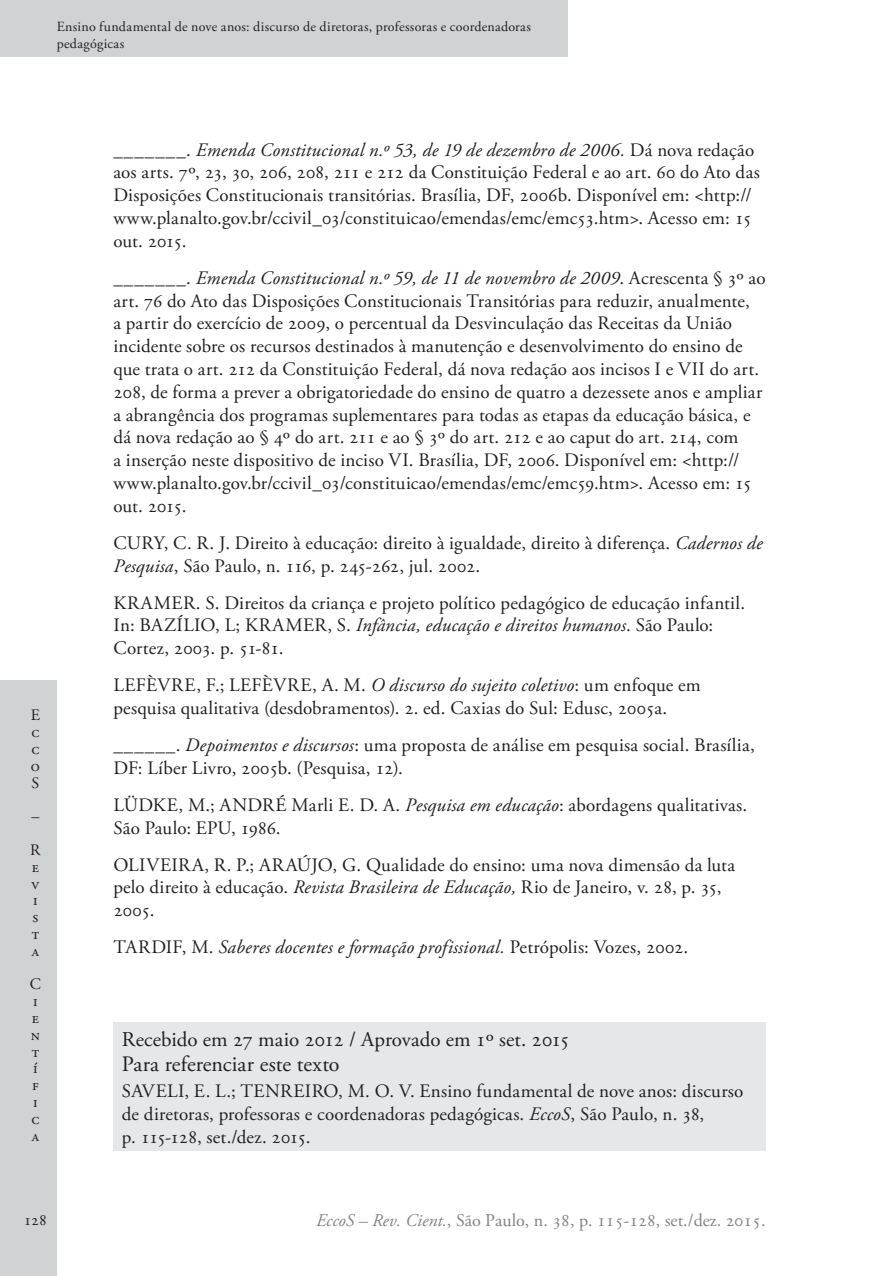
<style>
.page{position:relative;width:879px;height:1276px;background:#fff}
.page>*{position:absolute;margin:0;border:0;box-sizing:border-box;transform-origin:0 0}
.Ec_Tabela_-_titulo{font:22px "Adobe Garamond Pro";color:#231f20}
.Ec_Tabela_-_corpo{font:21px "Adobe Garamond Pro";letter-spacing:-.01em;color:#231f20}
.Ec_Referencias{font:19px/22.8px "Adobe Garamond Pro";letter-spacing:.01em;color:#231f20}
.Ec_Referencias-2{font:italic 19px "Adobe Garamond Pro";letter-spacing:.01em;color:#231f20}
.t1{font:18px "Adobe Garamond Pro";color:#808285}
.t2{font:16px/16.8px "Adobe Garamond Pro";color:#231f20;text-align:justify}
.t3{font:14px/16.8px "Adobe Garamond Pro";letter-spacing:.015em;color:#231f20}
.s1{font-style:italic}
.s2{font-style:normal}
</style>
<div class="page">
<div style="left:0;top:680px;width:57px;height:596px;background:#d1d2d4"></div>
<div style="left:0;top:0;width:567px;height:57px;background:#d1d2d4"></div>
<div style="left:113px;top:1022px;width:652px;height:129px;background:#e6e7e9"></div>
<p class="t3" style="left:57px;top:18px;width:476px">Ensino fundamental de nove anos: discurso de diretoras, professoras e coordenadoras pedagógicas</p>
<p class="t2" style="left:31px;top:707px;width:11px">E c c o S</p>
<p class="t2" style="left:30px;top:800px;width:12px;line-height:33.6px">–<br>R</p>
<p class="t2" style="left:32px;top:859px;width:9px">e v i s t a</p>
<p class="t2" style="left:30px;top:976px;width:13px;text-align:left">C i e n t í f i c a</p>
<p class="Ec_Referencias" style="left:113px;top:139px;width:648px">_______. <span class="s1">Emenda Constitucional n.º 53, de 19 de dezembro de 2006.</span> Dá nova redação aos arts. 7º, 23, 30, 206, 208, 211 e 212 da Constituição Federal e ao art. 60 do Ato das Disposições Constitucionais transitórias. Brasília, DF, 2006b. Disponível em: &lt;http:// www.planalto.gov.br/ccivil_03/constituicao/emendas/emc/emc53.htm&gt;. Acesso em: 15 out. 2015.</p>
<p class="Ec_Referencias" style="left:113px;top:267px;width:653px">_______. <span class="s1">Emenda Constitucional n.º 59, de 11 de novembro de 2009</span>. Acrescenta § 3º ao art. 76 do Ato das Disposições Constitucionais Transitórias para reduzir, anualmente,<br>a partir do exercício de 2009, o percentual da Desvinculação das Receitas da União incidente sobre os recursos destinados à manutenção e desenvolvimento do ensino de que trata o art. 212 da Constituição Federal, dá nova redação aos incisos I e VII do art.<br>208, de forma a prever a obrigatoriedade do ensino de quatro a dezessete anos e ampliar a abrangência dos programas suplementares para todas as etapas da educação básica, e dá nova redação ao § 4º do art. 211 e ao § 3º do art. 212 e ao caput do art. 214, com<br>a inserção neste dispositivo de inciso VI. Brasília, DF, 2006. Disponível em: &lt;http:// www.planalto.gov.br/ccivil_03/constituicao/emendas/emc/emc59.htm&gt;. Acesso em: 15 out. 2015.</p>
<p class="Ec_Referencias" style="left:113px;top:532px;width:651px">CURY, C. R. J. Direito à educação: direito à igualdade, direito à diferença. <span class="s1">Cadernos de<br>Pesquisa</span>, São Paulo, n. 116, p. 245-262, jul. 2002.</p>
<p class="Ec_Referencias" style="left:113px;top:592px;width:633px">KRAMER. S. Direitos da criança e projeto político pedagógico de educação infantil.<br>In: BAZÍLIO, L; KRAMER, S. <span class="s1">Infância, educação e direitos humanos</span>. São Paulo:<br>Cortez, 2003. p. 51-81.</p>
<p class="Ec_Referencias" style="left:113px;top:674px;width:589px">LEFÈVRE, F.; LEFÈVRE, A. M. <span class="s1">O discurso do sujeito coletivo</span>: um enfoque em pesquisa qualitativa (desdobramentos). 2. ed. Caxias do Sul: Edusc, 2005a.</p>
<p class="Ec_Referencias" style="left:113px;top:734px;width:643px">______. <span class="s1">Depoimentos e discursos</span>: uma proposta de análise em pesquisa social. Brasília,<br>DF: Líber Livro, 2005b. (Pesquisa, 12).</p>
<p class="Ec_Referencias" style="left:113px;top:794px;width:635px">LÜDKE, M.; ANDRÉ Marli E. D. A. <span class="s1">Pesquisa em educação</span>: abordagens qualitativas.<br>São Paulo: EPU, 1986.</p>
<p class="Ec_Referencias" style="left:113px;top:854px;width:623px">OLIVEIRA, R. P.; ARAÚJO, G. Qualidade do ensino: uma nova dimensão da luta pelo direito à educação. <span class="s1">Revista Brasileira de Educação,</span> Rio de Janeiro, v. 28, p. 35,<br>2005.</p>
<p class="Ec_Referencias-2" style="left:113px;top:935px;width:576px"><span class="s2">TARDIF, M.</span> Saberes docentes e formação profissional. <span class="s2">Petrópolis: Vozes, 2002.</span></p>
<p class="Ec_Tabela_-_corpo" style="left:122px;top:1027px;width:449px">Recebido em 27 maio 2012 / Aprovado em 1º set. 2015</p>
<p class="Ec_Tabela_-_titulo" style="left:122px;top:1051px;width:219px">Para referenciar este texto</p>
<p class="Ec_Referencias" style="left:122px;top:1080px;width:623px">SAVELI, E. L.; TENREIRO, M. O. V. Ensino fundamental de nove anos: discurso de diretoras, professoras e coordenadoras pedagógicas. <span class="s1">EccoS</span>, São Paulo, n. 38,<br>p. 115-128, set./dez. 2015.</p>
<p class="t2" style="left:24px;top:1212px;width:25px">128</p>
<p class="t1" style="left:316px;top:1209px;width:451px"><span class="s1">EccoS – Rev. Cient.</span>, São Paulo, n. 38, p. 115-128, set./dez. 2015.</p>
</div>
